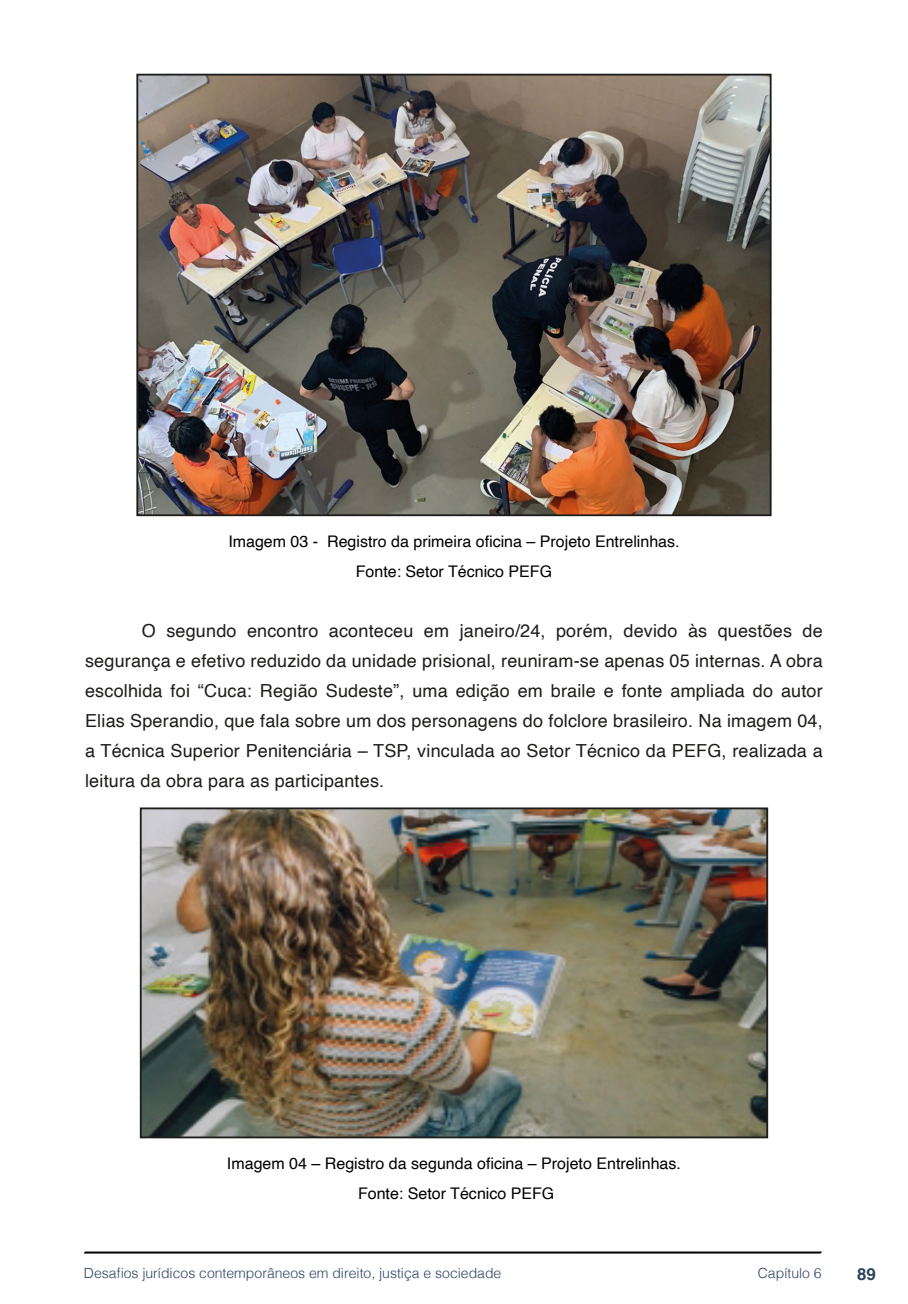
<style>
.page{position:relative;width:908px;height:1304px;background:#fff}
.page>*{position:absolute;margin:0;border:0;box-sizing:border-box;transform-origin:0 0}
.txt{font:18px/30px "Helvetica";letter-spacing:.01em;color:#1d1d1b;text-align:justify}
.t1{font:700 16.8px "Helvetica";color:#2b445f}
.imagens_graf_tab{font:16px "Helvetica";color:#000}
.t2{font:300 14px "Helvetica";color:#2b445f}
</style>
<div class="page">
<svg style="left:84px;top:1251px;width:737px;height:3px;background:#515151"></svg>
<img style="left:139px;top:77px;width:629px;height:436px">
<div style="left:136px;top:74px;width:635px;height:442px;border:2px solid #1d1d1b"></div>
<img style="left:143px;top:810px;width:621px;height:325px">
<div style="left:140px;top:807px;width:627px;height:331px;border:2px solid #1d1d1b"></div>
<p class="imagens_graf_tab" style="left:228px;top:529px;width:452px">Imagem 03 - Registro da primeira oficina – Projeto Entrelinhas.</p>
<p class="imagens_graf_tab" style="left:355px;top:559px;width:198px">Fonte: Setor Técnico PEFG</p>
<p class="txt" style="left:85px;top:616px;width:738px;text-indent:57px">O segundo encontro aconteceu em janeiro/24, porém, devido às questões de segurança e efetivo reduzido da unidade prisional, reuniram-se apenas 05 internas. A obra escolhida foi “Cuca: Região Sudeste”, uma edição em braile e fonte ampliada do autor Elias Sperandio, que fala sobre um dos personagens do folclore brasileiro. Na imagem 04, a Técnica Superior Penitenciária – TSP, vinculada ao Setor Técnico da PEFG, realizada a leitura da obra para as participantes.</p>
<p class="imagens_graf_tab" style="left:227px;top:1151px;width:455px">Imagem 04 – Registro da segunda oficina – Projeto Entrelinhas.</p>
<p class="imagens_graf_tab" style="left:358px;top:1181px;width:198px">Fonte: Setor Técnico PEFG</p>
<p class="t2" style="left:84px;top:1261px;width:419px">Desafios jurídicos contemporâneos em direito, justiça e sociedade</p>
<p class="t2" style="left:757px;top:1261px;width:65px">Capítulo 6</p>
<p class="t1" style="left:856px;top:1264px;width:20px">89</p>
</div>
